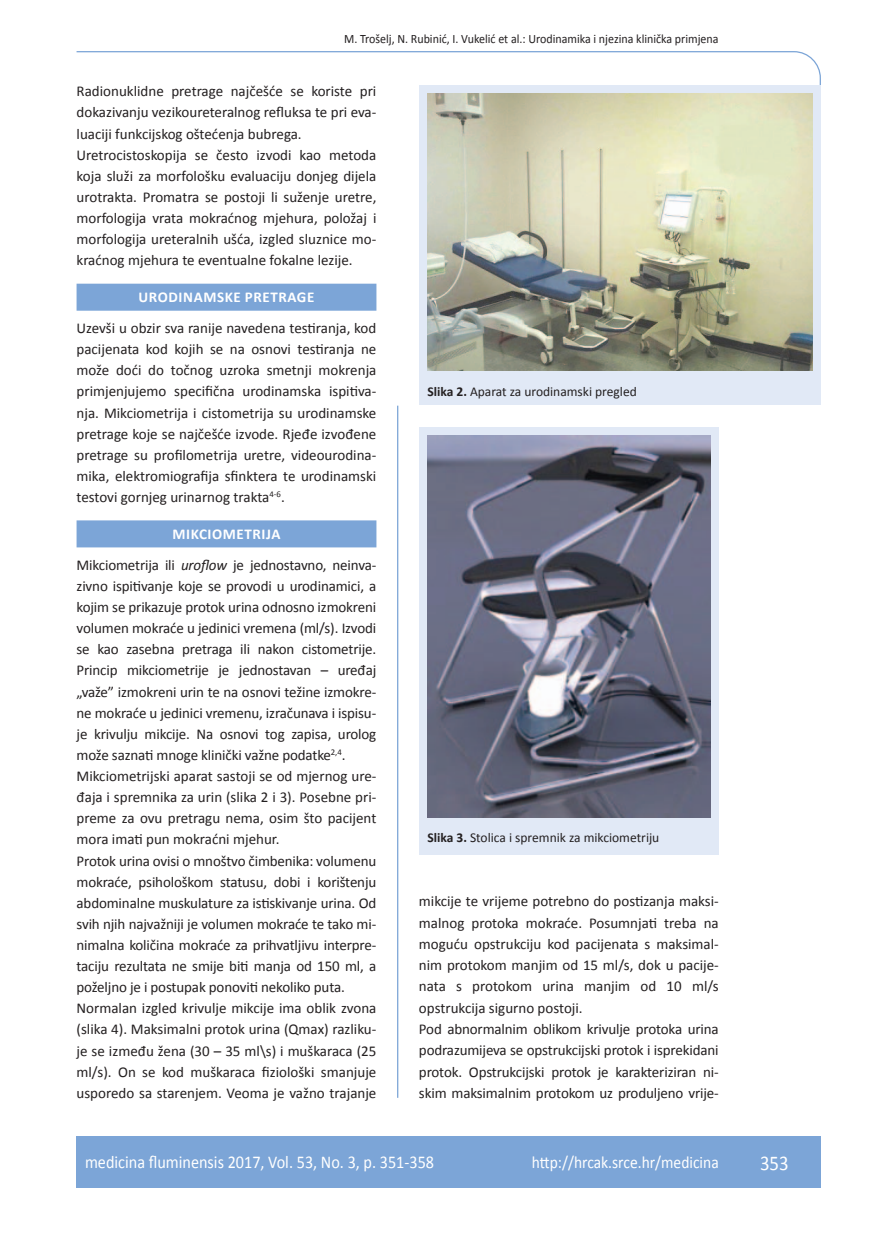
<style>
.page{position:relative;width:872px;height:1234px;background:#fff}
.page>*{position:absolute;margin:0;border:0;box-sizing:border-box;transform-origin:0 0}
.t1{font:21px "Calibri";color:#fff;scale:.9 1}
.t2{font:18px "Calibri";color:#fff;scale:.9 1}
.t3{font:17.25px "Calibri";color:#fff;scale:.9 1}
.t4{font:15px/21.1px "Calibri";letter-spacing:-.01em;color:#231f20}
.t5{font:700 15px "Calibri";letter-spacing:.04em;color:#fff}
.t6{font:13.5px "Calibri";color:#231f20}
.t7{font:12.75px "Calibri";color:#231f20;scale:.94 1}
.s1{font-weight:700;color:#fff}
.s2{font-style:italic}
.s3{font-weight:700}
</style>
<div class="page">
<svg style="left:76px;top:51px;width:745px;height:260px"></svg>
<hr style="left:397px;top:405px;width:1px;height:692px;background:#7ca5d7">
<div style="left:77px;top:1135px;width:744px;height:51px;background:#7ca5d7"></div>
<div style="left:77px;top:283px;width:299px;height:27px;background:#7ca5d7"></div>
<div style="left:77px;top:520px;width:299px;height:27px;background:#7ca5d7"></div>
<div style="left:419px;top:85px;width:402px;height:320px;background:#e1e9f6"></div>
<img style="left:427px;top:94px;width:385px;height:276px">
<div style="left:419px;top:427px;width:300px;height:427px;background:#e1e9f6"></div>
<img style="left:427px;top:435px;width:283px;height:382px">
<p class="t7" style="left:344px;top:30px;width:400px">M. Trošelj, N. Rubinić, I. Vukelić et al.: Urodinamika i njezina klinička primjena</p>
<p class="t4" style="left:77px;top:80px;width:301px">Radionuklidne pretrage najčešće se koriste pri dokazivanju vezikoureteralnog refluksa te pri eva&shy;luaciji funkcijskog oštećenja bubrega.<br>Uretrocistoskopija se često izvodi kao metoda koja služi za morfološku evaluaciju donjeg dijela urotrakta. Promatra se postoji li suženje uretre, morfologija vrata mokraćnog mjehura, položaj i morfologija ureteralnih ušća, izgled sluznice mo&shy;kraćnog mjehura te eventualne fokalne lezije.</p>
<p class="t5" style="left:139px;top:288px;width:177px">URODINAMSKE PRETRAGE</p>
<p class="t4" style="left:77px;top:317px;width:301px;text-align:justify">Uzevši u obzir sva ranije navedena testiranja, kod pacijenata kod kojih se na osnovi testiranja ne može doći do točnog uzroka smetnji mokrenja primjenjujemo specifična urodinamska ispitiva&shy;nja. Mikciometrija i cistometrija su urodinamske pretrage koje se najčešće izvode. Rjeđe izvođene pretrage su profilometrija uretre, videourodina&shy;mika, elektromiografija sfinktera te urodinamski testovi gornjeg urinarnog trakta<sup>4-6</sup>.</p>
<p class="t4" style="left:77px;top:518px;width:301px;line-height:30.6px;text-align:center"><span class="s1">MIKCIOMETRIJA<br></span>Mikciometrija ili <span class="s2">uroflow</span> je jednostavno, neinva-</p>
<p class="t4" style="left:77px;top:574px;width:301px">zivno ispitivanje koje se provodi u urodinamici, a kojim se prikazuje protok urina odnosno izmokreni volumen mokraće u jedinici vremena (ml/s). Izvodi se kao zasebna pretraga ili nakon cistometrije.<br>Princip mikciometrije je jednostavan – uređaj „važe” izmokreni urin te na osnovi težine izmokre&shy;ne mokraće u jedinici vremenu, izračunava i ispisu&shy;je krivulju mikcije. Na osnovi tog zapisa, urolog može saznati mnoge klinički važne podatke<sup>2,4</sup>.<br>Mikciometrijski aparat sastoji se od mjernog ure&shy;đaja i spremnika za urin (slika 2 i 3). Posebne pri&shy;preme za ovu pretragu nema, osim što pacijent mora imati pun mokraćni mjehur.<br>Protok urina ovisi o mnoštvo čimbenika: volumenu mokraće, psihološkom statusu, dobi i korištenju abdominalne muskulature za istiskivanje urina. Od svih njih najvažniji je volumen mokraće te tako mi&shy;nimalna količina mokraće za prihvatljivu interpre&shy;taciju rezultata ne smije biti manja od 150 ml, a poželjno je i postupak ponoviti nekoliko puta.<br>Normalan izgled krivulje mikcije ima oblik zvona (slika 4). Maksimalni protok urina (Qmax) razliku&shy;je se između žena (30 – 35 ml\s) i muškaraca (25 ml/s). On se kod muškaraca fiziološki smanjuje usporedo sa starenjem. Veoma je važno trajanje</p>
<p class="t6" style="left:427px;top:382px;width:211px"><span class="s3">Slika 2.</span> Aparat za urodinamski pregled</p>
<p class="t6" style="left:427px;top:829px;width:233px"><span class="s3">Slika 3.</span> Stolica i spremnik za mikciometriju</p>
<p class="t4" style="left:419px;top:889px;width:301px">mikcije te vrijeme potrebno do postizanja maksi&shy;malnog protoka mokraće. Posumnjati treba na moguću opstrukciju kod pacijenata s maksimal&shy;nim protokom manjim od 15 ml/s, dok u pacije&shy;nata s protokom urina manjim od 10 ml/s opstrukcija sigurno postoji.<br>Pod abnormalnim oblikom krivulje protoka urina podrazumijeva se opstrukcijski protok i isprekidani protok. Opstrukcijski protok je karakteriziran ni&shy;skim maksimalnim protokom uz produljeno vrije-</p>
<p class="t2" style="left:85px;top:1150px;width:389px">medicina fluminensis 2017, Vol. 53, No. 3, p. 351-358</p>
<p class="t3" style="left:532px;top:1151px;width:209px">http://hrcak.srce.hr/medicina</p>
<h1 class="t1" style="left:760px;top:1149px;width:33px">353</h1>
</div>
